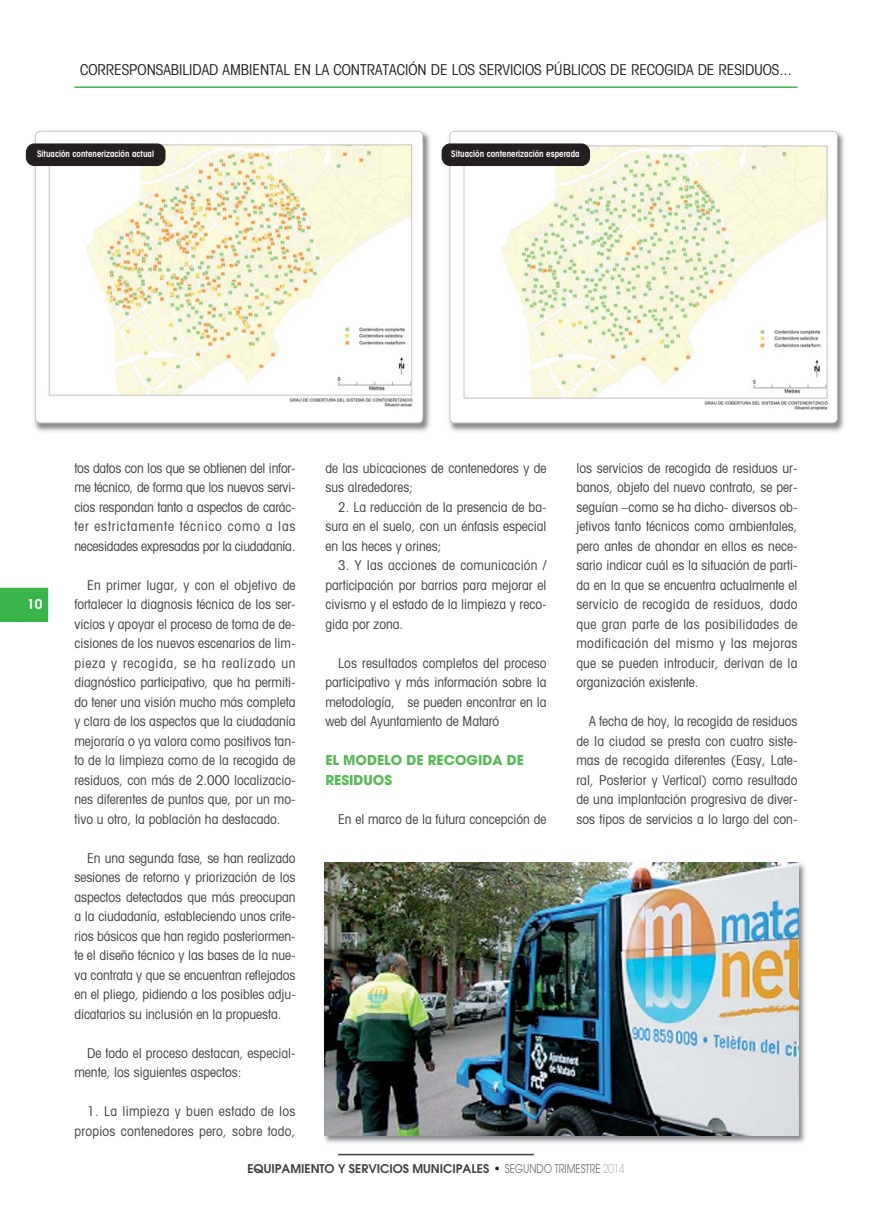
<style>
.page{position:relative;width:872px;height:1212px;background:#fff}
.page>*{position:absolute;margin:0;border:0;box-sizing:border-box;transform-origin:0 0}
.t1{font:condensed 15px "Avant Garde";color:#231f20}
.t2{font:condensed 13.5px/19.5px "Avant Garde";color:#404041;text-align:justify}
.t3{font:700 13.5px/19.5px "Avant Garde";color:#57ba56}
.t4{font:600 13.5px "Avant Garde";color:#fff}
.t5{font:600 12px "Avant Garde";color:#404041}
.t6{font:600 condensed 9px "Avant Garde";color:#fff}
.s1{font-weight:700;color:#231f20}
.s2{font-weight:400;color:#6d6e70}
.s3{font-weight:200;color:#6d6e70}
</style>
<div class="page">
<hr style="left:74px;top:86px;width:723px;height:2px;background:#39b54a">
<hr style="left:338px;top:1154px;width:196px;height:1px;background:#404041">
<div style="left:0;top:587px;width:49px;height:35px;background:#39b54a"></div>
<img style="left:30px;top:130px;width:401px;height:302px">
<div style="left:36px;top:132px;width:386px;height:291px;background:#fff;border-radius:4px"></div>
<img style="left:48px;top:143px;width:365px;height:264px">
<div style="left:35px;top:131px;width:388px;height:292px;border:2px solid #bbbdc0;border-radius:5px"></div>
<img style="left:444px;top:130px;width:401px;height:302px">
<div style="left:450px;top:132px;width:387px;height:291px;background:#fff;border-radius:4px"></div>
<img style="left:463px;top:145px;width:365px;height:266px">
<div style="left:449px;top:131px;width:389px;height:292px;border:2px solid #bbbdc0;border-radius:5px"></div>
<div style="left:26px;top:143px;width:139px;height:23px;background:#231f20;border-radius:9px"></div>
<div style="left:441px;top:143px;width:149px;height:23px;background:#231f20;border-radius:9px"></div>
<img style="left:324px;top:862px;width:482px;height:281px">
<img style="left:325px;top:863px;width:474px;height:272px">
<p class="t1" style="left:80px;top:64px;width:713px">CORRESPONSABILIDAD AMBIENTAL EN LA CONTRATACIÓN DE LOS SERVICIOS PÚBLICOS DE RECOGIDA DE RESIDUOS...</p>
<p class="t6" style="left:37px;top:151px;width:118px">Situación contenerización actual</p>
<p class="t6" style="left:451px;top:151px;width:130px">Situación contenerización esperada</p>
<p class="t4" style="left:27px;top:599px;width:17px">10</p>
<p class="t2" style="left:74px;top:459px;width:223px">tos datos con los que se obtienen del infor&shy;me técnico, de forma que los nuevos servi&shy;cios respondan tanto a aspectos de carác&shy;ter estrictamente técnico como a las necesidades expresadas por la ciudadanía.</p>
<p class="t2" style="left:74px;top:576px;width:223px;text-indent:13px">En primer lugar, y con el objetivo de fortalecer la diagnosis técnica de los ser&shy;vicios y apoyar el proceso de toma de de&shy;cisiones de los nuevos escenarios de lim&shy;pieza y recogida, se ha realizado un diagnóstico participativo, que ha permiti&shy;do tener una visión mucho más completa y clara de los aspectos que la ciudadanía mejoraría o ya valora como positivos tan&shy;to de la limpieza como de la recogida de residuos, con más de 2.000 localizacio&shy;nes diferentes de puntos que, por un mo&shy;tivo u otro, la población ha destacado.</p>
<p class="t2" style="left:74px;top:849px;width:223px;text-indent:13px">En una segunda fase, se han realizado sesiones de retorno y priorización de los aspectos detectados que más preocupan a la ciudadanía, estableciendo unos crite&shy;rios básicos que han regido posteriormen&shy;te el diseño técnico y las bases de la nue&shy;va contrata y que se encuentran reflejados en el pliego, pidiendo a los posibles adju&shy;dicatarios su inclusión en la propuesta.</p>
<p class="t2" style="left:74px;top:1044px;width:223px;text-indent:13px">De todo el proceso destacan, especial&shy;mente, los siguientes aspectos:</p>
<p class="t2" style="left:74px;top:1103px;width:223px;text-align:right">1. La limpieza y buen estado de los propios contenedores pero, sobre todo,</p>
<p class="t2" style="left:325px;top:459px;width:223px">de las ubicaciones de contenedores y de sus alrededores;</p>
<p class="t2" style="left:325px;top:498px;width:223px;text-indent:13px">2. La reducción de la presencia de ba&shy;sura en el suelo, con un énfasis especial en las heces y orines;</p>
<p class="t2" style="left:325px;top:557px;width:223px;text-indent:13px">3. Y las acciones de comunicación / participación por barrios para mejorar el civismo y el estado de la limpieza y reco&shy;gida por zona.</p>
<p class="t2" style="left:325px;top:654px;width:223px;text-indent:13px">Los resultados completos del proceso participativo y más información sobre la metodología, se pueden encontrar en la web del Ayuntamiento de Mataró</p>
<p class="t3" style="left:325px;top:752px;width:200px">EL MODELO DE RECOGIDA DE<br>RESIDUOS</p>
<p class="t2" style="left:338px;top:810px;width:210px">En el marco de la futura concepción de</p>
<p class="t2" style="left:576px;top:459px;width:223px">los servicios de recogida de residuos ur&shy;banos, objeto del nuevo contrato, se per&shy;seguían –como se ha dicho- diversos ob&shy;jetivos tanto técnicos como ambientales, pero antes de ahondar en ellos es nece&shy;sario indicar cuál es la situación de parti&shy;da en la que se encuentra actualmente el servicio de recogida de residuos, dado que gran parte de las posibilidades de modificación del mismo y las mejoras que se pueden introducir, derivan de la organización existente.</p>
<p class="t2" style="left:576px;top:713px;width:223px;text-indent:13px">A fecha de hoy, la recogida de residuos de la ciudad se presta con cuatro siste&shy;mas de recogida diferentes (Easy, Late&shy;ral, Posterior y Vertical) como resultado de una implantación progresiva de diver&shy;sos tipos de servicios a lo largo del con-</p>
<p class="t5" style="left:247px;top:1164px;width:379px">EQUIPAMIENTO Y SERVICIOS MUNICIPALES <span class="s1">•</span> <span class="s2">SEGUNDO TRIMESTRE</span> <span class="s3">2014</span></p>
</div>
